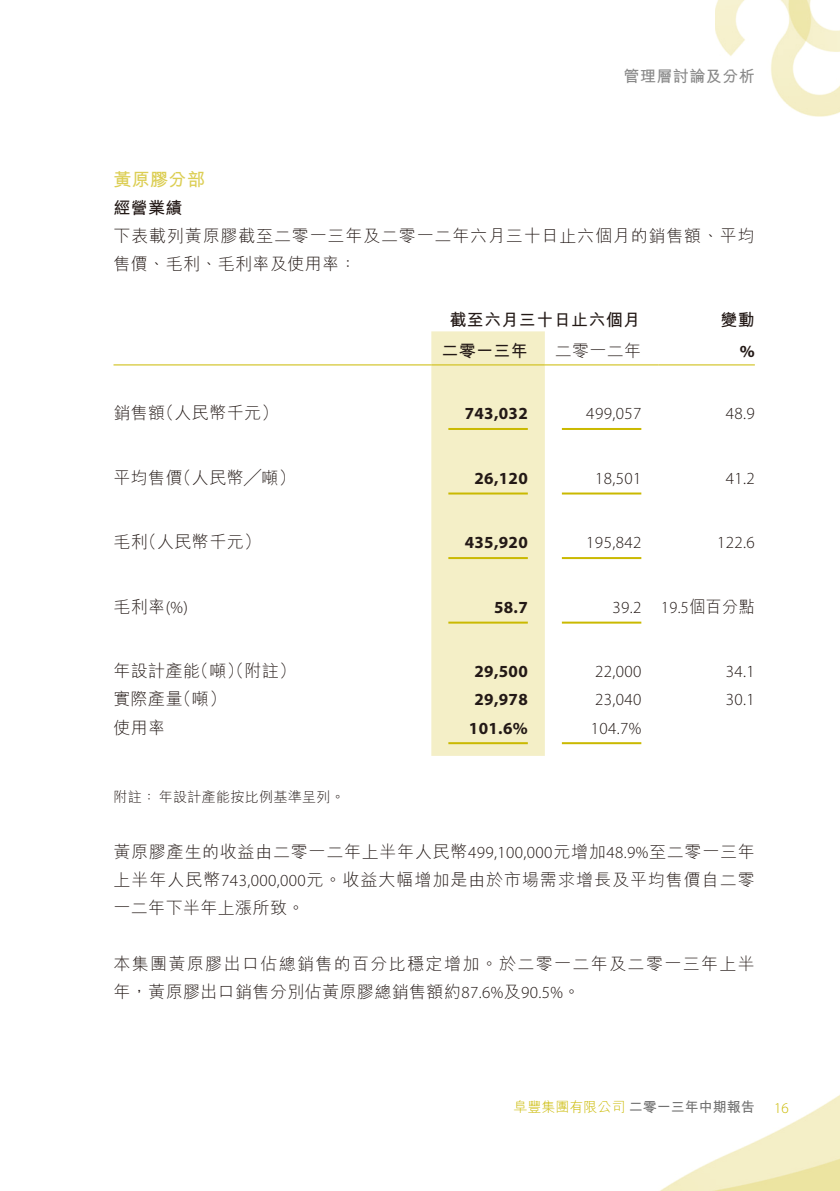
<style>
.page{position:relative;width:840px;height:1191px;background:#fff}
.page>*{position:absolute;margin:0;border:0;box-sizing:border-box;transform-origin:0 0}
.t1{font:18px "M Hei HK Bold E Ten B5 H";letter-spacing:.02em;color:#dcce54}
.t2{font:17px/28px "M Hei HK Light E Ten B5 H";letter-spacing:.05em;color:#231916}
.t3{font:300 17px "Myriad Pro";letter-spacing:.02em;color:#231916}
.t4{font:17px/28px "M Hei HK Light E Ten B5 H";letter-spacing:.08em;color:#231916}
.t5{font:700 17px "Myriad Pro";letter-spacing:.02em;color:#231916}
.t6{font:17px "M Hei HK Bold E Ten B5 H";letter-spacing:.02em;color:#231916}
.t7{font:17px "M Hei HK Light E Ten B5 H";letter-spacing:.02em;color:#231916}
.t8{font:16px "M Hei HK Bold E Ten B5 H";letter-spacing:.03em;color:#898989}
.t9{font:300 15px "Myriad Pro";color:#cab900}
.t10{font:14px "M Hei HK Bold E Ten B5 H";color:#717171}
.t11{font:14px "M Hei HK Light E Ten B5 H";letter-spacing:.02em;color:#231916}
.s1{font-family:"Myriad Pro";font-weight:300}
.s2{font-family:"M Hei HK Light E Ten B5 H";font-weight:400}
.s3{font-family:"M Hei HK Light E Ten B5 H";color:#cab900}
</style>
<div class="page">
<img style="left:715px;top:0;width:124px;height:117px">
<img style="left:660px;top:1095px;width:179px;height:96px">
<div style="left:431px;top:331px;width:113px;height:425px;background:#f4efc7"></div>
<hr style="left:113px;top:364px;width:318px;height:1px;background:#cab900">
<hr style="left:431px;top:364px;width:113px;height:1px;background:#cab900">
<hr style="left:544px;top:364px;width:114px;height:1px;background:#cab900">
<hr style="left:658px;top:364px;width:96px;height:1px;background:#cab900">
<hr style="left:448px;top:428px;width:79px;height:2px;background:#cab900">
<hr style="left:561px;top:428px;width:80px;height:2px;background:#cab900">
<hr style="left:448px;top:492px;width:79px;height:2px;background:#cab900">
<hr style="left:561px;top:492px;width:80px;height:2px;background:#cab900">
<hr style="left:448px;top:557px;width:79px;height:2px;background:#cab900">
<hr style="left:561px;top:557px;width:80px;height:2px;background:#cab900">
<hr style="left:448px;top:621px;width:79px;height:2px;background:#cab900">
<hr style="left:561px;top:621px;width:80px;height:2px;background:#cab900">
<hr style="left:448px;top:742px;width:79px;height:2px;background:#cab900">
<hr style="left:561px;top:742px;width:80px;height:2px;background:#cab900">
<p class="t8" style="left:623px;top:70px;width:133px">管理層討論及分析</p>
<p class="t1" style="left:113px;top:173px;width:93px">黃原膠分部</p>
<p class="t6" style="left:113px;top:201px;width:71px">經營業績</p>
<p class="t2" style="left:113px;top:224px;width:642px">下表載列黃原膠截至二零一三年及二零一二年六月三十日止六個月的銷售額、平均售價、毛利、毛利率及使用率：</p>
<p class="t6" style="left:449px;top:313px;width:192px">截至六月三十日止六個月</p>
<p class="t6" style="left:720px;top:313px;width:36px">變動</p>
<p class="t6" style="left:441px;top:344px;width:88px">二零一三年</p>
<p class="t2" style="left:554px;top:339px;width:88px">二零一二年</p>
<p class="t5" style="left:739px;top:345px;width:16px">%</p>
<p class="t7" style="left:113px;top:406px;width:166px">銷售額（人民幣千元）</p>
<p class="t5" style="left:464px;top:407px;width:65px">743,032</p>
<p class="t3" style="left:586px;top:407px;width:56px">499,057</p>
<p class="t3" style="left:725px;top:407px;width:30px">48.9</p>
<p class="t2" style="left:113px;top:466px;width:184px">平均售價（人民幣╱噸）</p>
<p class="t5" style="left:474px;top:472px;width:55px">26,120</p>
<p class="t3" style="left:594px;top:472px;width:48px">18,501</p>
<p class="t3" style="left:725px;top:472px;width:30px">41.2</p>
<p class="t2" style="left:113px;top:530px;width:149px">毛利（人民幣千元）</p>
<p class="t5" style="left:464px;top:536px;width:65px">435,920</p>
<p class="t3" style="left:586px;top:536px;width:56px">195,842</p>
<p class="t3" style="left:716px;top:536px;width:39px">122.6</p>
<p class="t2" style="left:113px;top:595px;width:76px">毛利率<span class="s1">(%)</span></p>
<p class="t5" style="left:493px;top:601px;width:35px">58.7</p>
<p class="t3" style="left:612px;top:601px;width:144px">39.2 19.5<span class="s2">個百分點</span></p>
<p class="t2" style="left:113px;top:659px;width:184px">年設計產能（噸）（附註）</p>
<p class="t5" style="left:474px;top:665px;width:55px">29,500</p>
<p class="t3" style="left:594px;top:665px;width:48px">22,000</p>
<p class="t3" style="left:725px;top:665px;width:30px">34.1</p>
<p class="t2" style="left:113px;top:687px;width:114px">實際產量（噸）</p>
<p class="t5" style="left:474px;top:693px;width:55px">29,978</p>
<p class="t3" style="left:594px;top:693px;width:48px">23,040</p>
<p class="t3" style="left:725px;top:693px;width:30px">30.1</p>
<p class="t2" style="left:113px;top:715px;width:53px">使用率</p>
<p class="t5" style="left:468px;top:721px;width:60px">101.6%</p>
<p class="t3" style="left:590px;top:721px;width:52px">104.7%</p>
<p class="t11" style="left:113px;top:791px;width:233px">附註：年設計產能按比例基準呈列。</p>
<p class="t2" style="left:113px;top:839px;width:642px;text-align:justify">黃原膠產生的收益由二零一二年上半年人民幣<span class="s1">499,100,000</span>元增加<span class="s1">48.9%</span>至二零一三年上半年人民幣<span class="s1">743,000,000</span>元。收益大幅增加是由於市場需求增長及平均售價自二零一二年下半年上漲所致。</p>
<p class="t4" style="left:113px;top:951px;width:642px">本集團黃原膠出口佔總銷售的百分比穩定增加。於二零一二年及二零一三年上半年，黃原膠出口銷售分別佔黃原膠總銷售額約<span class="s1">87.6%</span>及<span class="s1">90.5%</span>。</p>
<p class="t10" style="left:513px;top:1101px;width:243px"><span class="s3">阜豐集團有限公司</span>二零一三年中期報告</p>
<p class="t9" style="left:773px;top:1102px;width:16px">16</p>
</div>
